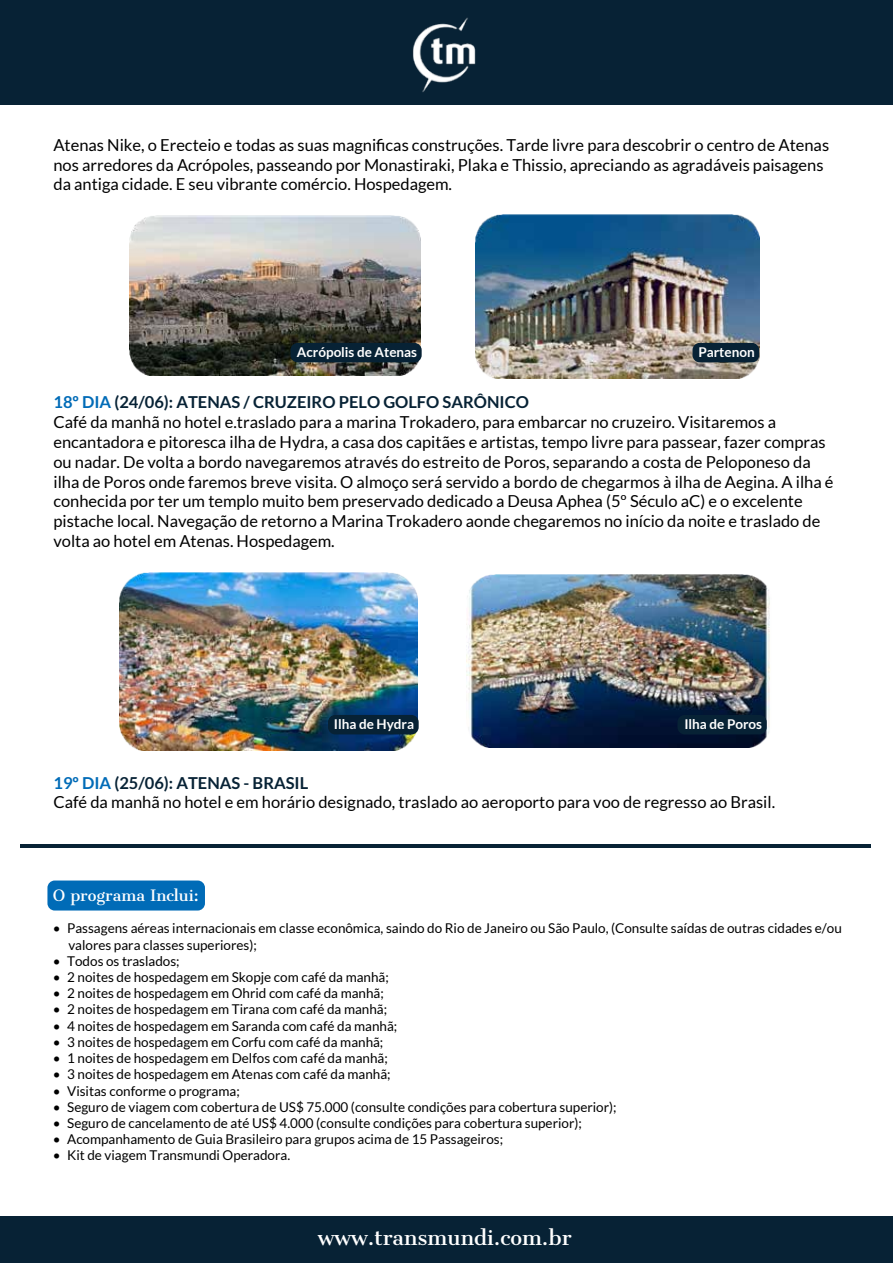
<style>
.page{position:relative;width:893px;height:1263px;background:#fff}
.page>*{position:absolute;margin:0;border:0;box-sizing:border-box;transform-origin:0 0}
.t1{font:19.95px "Cantata One";color:#fff}
.t2{font:16.5px/19.8px "Lato";color:#000}
.t3{font:15px "Cantata One";color:#fff}
.t4{font:13.5px/16.2px "Lato";color:#000}
.t5{font:700 13.5px "Lato";color:#fff}
.s1{font-weight:700;color:#006bb7}
.s2{font-weight:700;color:#072235}
</style>
<div class="page">
<div style="left:0;top:1216px;width:893px;height:47px;background:#072235"></div>
<hr style="left:20px;top:844px;width:851px;height:3px;background:#072235">
<div style="left:0;top:0;width:893px;height:105px;background:#072235"></div>
<img style="left:412px;top:17px;width:64px;height:75px">
<img style="left:130px;top:216px;width:291px;height:159px">
<img style="left:475px;top:214px;width:285px;height:164px">
<div style="left:290px;top:343px;width:132px;height:19px;background:#072235;border-radius:7px"></div>
<div style="left:692px;top:343px;width:67px;height:19px;background:#072235;border-radius:7px"></div>
<img style="left:119px;top:573px;width:299px;height:177px">
<img style="left:466px;top:574px;width:304px;height:173px">
<div style="left:328px;top:715px;width:91px;height:19px;background:#072235;border-radius:7px"></div>
<div style="left:677px;top:715px;width:90px;height:19px;background:#072235;border-radius:7px"></div>
<div style="left:47px;top:880px;width:158px;height:30px;background:#006bb7;border-radius:7px"></div>
<p class="t2" style="left:53px;top:135px;width:777px">Atenas Nike, o Erecteio e todas as suas magnificas construções. Tarde livre para descobrir o centro de Atenas nos arredores da Acrópoles, passeando por Monastiraki, Plaka e Thissio, apreciando as agradáveis paisagens da antiga cidade. E seu vibrante comércio. Hospedagem.</p>
<p class="t5" style="left:297px;top:344px;width:122px">Acrópolis de Atenas</p>
<p class="t5" style="left:698px;top:344px;width:58px">Partenon</p>
<p class="t2" style="left:53px;top:392px;width:782px"><span class="s1">18º DIA</span> <span class="s2">(24/06): ATENAS / CRUZEIRO PELO GOLFO SARÔNICO<br></span>Café da manhã no hotel e.traslado para a marina Trokadero, para embarcar no cruzeiro. Visitaremos a encantadora e pitoresca ilha de Hydra, a casa dos capitães e artistas, tempo livre para passear, fazer compras ou nadar. De volta a bordo navegaremos através do estreito de Poros, separando a costa de Peloponeso da ilha de Poros onde faremos breve visita. O almoço será servido a bordo de chegarmos à ilha de Aegina. A ilha é conhecida por ter um templo muito bem preservado dedicado a Deusa Aphea (5º Século aC) e o excelente pistache local. Navegação de retorno a Marina Trokadero aonde chegaremos no início da noite e traslado de volta ao hotel em Atenas. Hospedagem.</p>
<p class="t5" style="left:334px;top:716px;width:82px">Ilha de Hydra</p>
<p class="t5" style="left:684px;top:716px;width:79px">Ilha de Poros</p>
<p class="t2" style="left:53px;top:772px;width:723px"><span class="s1">19º DIA</span> <span class="s2">(25/06): ATENAS - BRASIL<br></span>Café da manhã no hotel e em horário designado, traslado ao aeroporto para voo de regresso ao Brasil.</p>
<p class="t3" style="left:53px;top:886px;width:147px">O programa Inclui:</p>
<p class="t4" style="left:68px;top:920px;width:775px;text-indent:-16px">• Passagens aéreas internacionais em classe econômica, saindo do Rio de Janeiro ou São Paulo, (Consulte saídas de outras cidades e/ou valores para classes superiores);</p>
<p class="t4" style="left:53px;top:953px;width:128px">• Todos os traslados;</p>
<p class="t4" style="left:53px;top:969px;width:337px">• 2 noites de hospedagem em Skopje com café da manhã;</p>
<p class="t4" style="left:53px;top:985px;width:332px">• 2 noites de hospedagem em Ohrid com café da manhã;</p>
<p class="t4" style="left:53px;top:1001px;width:336px">• 2 noites de hospedagem em Tirana com café da manhã;</p>
<p class="t4" style="left:53px;top:1017px;width:346px">• 4 noites de hospedagem em Saranda com café da manhã;</p>
<p class="t4" style="left:53px;top:1034px;width:332px">• 3 noites de hospedagem em Corfu com café da manhã;</p>
<p class="t4" style="left:53px;top:1050px;width:336px">• 1 noites de hospedagem em Delfos com café da manhã;</p>
<p class="t4" style="left:53px;top:1066px;width:339px">• 3 noites de hospedagem em Atenas com café da manhã;</p>
<p class="t4" style="left:53px;top:1082px;width:188px">• Visitas conforme o programa;</p>
<p class="t4" style="left:53px;top:1098px;width:565px">• Seguro de viagem com cobertura de US$ 75.000 (consulte condições para cobertura superior);</p>
<p class="t4" style="left:53px;top:1115px;width:531px">• Seguro de cancelamento de até US$ 4.000 (consulte condições para cobertura superior);</p>
<p class="t4" style="left:53px;top:1131px;width:452px">• Acompanhamento de Guia Brasileiro para grupos acima de 15 Passageiros;</p>
<p class="t4" style="left:53px;top:1147px;width:239px">• Kit de viagem Transmundi Operadora.</p>
<p class="t1" style="left:318px;top:1225px;width:255px">www.transmundi.com.br</p>
</div>
